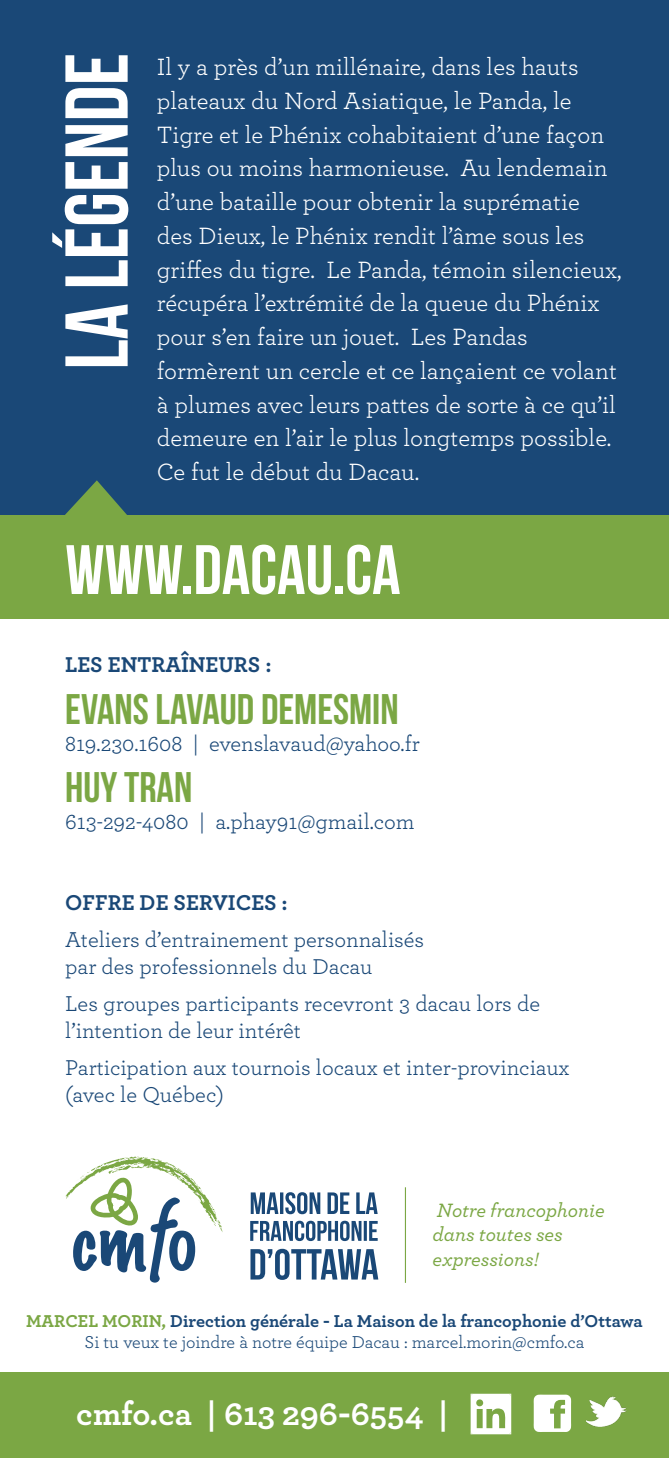
<style>
.page{position:relative;width:669px;height:1458px;background:#fff}
.page>*{position:absolute;margin:0;border:0;box-sizing:border-box;transform-origin:0 0}
.t1{font:69.75px "Bebas Neue";color:#fff}
.t2{font:42.75px "Bebas Neue";color:#7ba744}
.t3{font:700 33.75px "Archer";color:#fff}
.t4{font:24.75px/33.8px "Archer";color:#fff}
.t5{font:22.5px/27px "Archer";color:#1a4877}
.t6{font:700 22.5px "Archer";color:#1a4877}
.t7{font:italic 500 20.25px/24.3px "Archer";color:#7ba744}
.t8{font:700 18px "Archer";color:#1a4877}
.t9{font:18px "Archer";color:#1a4877}
.s1{color:#7ba744}
</style>
<div class="page">
<div style="left:0;top:0;width:668px;height:603px;background:#1a4877"></div>
<svg style="left:52px;top:55px;width:76px;height:311px"></svg>
<div style="left:0;top:515px;width:668px;height:104px;background:#7ba744"></div>
<div style="left:0;top:1373px;width:668px;height:85px;background:#7ba744"></div>
<svg style="left:470px;top:1394px;width:41px;height:40px"></svg>
<svg style="left:533px;top:1395px;width:38px;height:37px"></svg>
<img style="left:586px;top:1396px;width:41px;height:31px">
<svg style="left:65px;top:1156px;width:158px;height:127px"></svg>
<svg style="left:250px;top:1249px;width:128px;height:31px"></svg>
<svg style="left:250px;top:1221px;width:127px;height:20px"></svg>
<svg style="left:250px;top:1192px;width:127px;height:22px"></svg>
<svg style="left:65px;top:480px;width:62px;height:35px"></svg>
<hr style="left:404px;top:1187px;width:2px;height:96px;background:#7ba744">
<p class="t4" style="left:157px;top:49px;width:466px">Il y a près d’un millénaire, dans les hauts plateaux du Nord Asiatique, le Panda, le Tigre et le Phénix cohabitaient d’une façon plus ou moins harmonieuse. Au lendemain d’une bataille pour obtenir la suprématie des Dieux, le Phénix rendit l’âme sous les griffes du tigre. Le Panda, témoin silencieux, récupéra l’extrémité de la queue du Phénix pour s’en faire un jouet. Les Pandas formèrent un cercle et ce lançaient ce volant à plumes avec leurs pattes de sorte à ce qu’il demeure en l’air le plus longtemps possible.<br>Ce fut le début du Dacau.</p>
<p class="t1" style="left:65px;top:532px;width:336px">WWW.DACAU.CA</p>
<p class="t6" style="left:65px;top:647px;width:208px">LES ENTRAÎNEURS :</p>
<p class="t2" style="left:65px;top:685px;width:335px">EVANS LAVAUD DEMESMIN</p>
<p class="t5" style="left:65px;top:729px;width:356px">819.230.1608 | evenslavaud@yahoo.fr</p>
<p class="t2" style="left:65px;top:764px;width:128px">HUY TRAN</p>
<p class="t5" style="left:65px;top:807px;width:350px">613-292-4080 | a.phay91@gmail.com</p>
<p class="t6" style="left:65px;top:885px;width:224px">OFFRE DE SERVICES :</p>
<p class="t5" style="left:65px;top:925px;width:360px">Ateliers d’entrainement personnalisés par des professionnels du Dacau</p>
<p class="t5" style="left:65px;top:989px;width:476px">Les groupes participants recevront 3 dacau lors de l’intention de leur intérêt</p>
<p class="t5" style="left:65px;top:1053px;width:505px">Participation aux tournois locaux et inter-provinciaux (avec le Québec)</p>
<p class="t7" style="left:432px;top:1197px;width:174px">Notre francophonie dans toutes ses expressions!</p>
<p class="t8" style="left:26px;top:1307px;width:617px"><span class="s1">MARCEL MORIN,</span> Direction générale - La Maison de la francophonie d’Ottawa</p>
<p class="t9" style="left:84px;top:1330px;width:501px">Si tu veux te joindre à notre équipe Dacau : marcel.morin@cmfo.ca</p>
<p class="t3" style="left:76px;top:1387px;width:373px">cmfo.ca | 613 296-6554 |</p>
</div>
